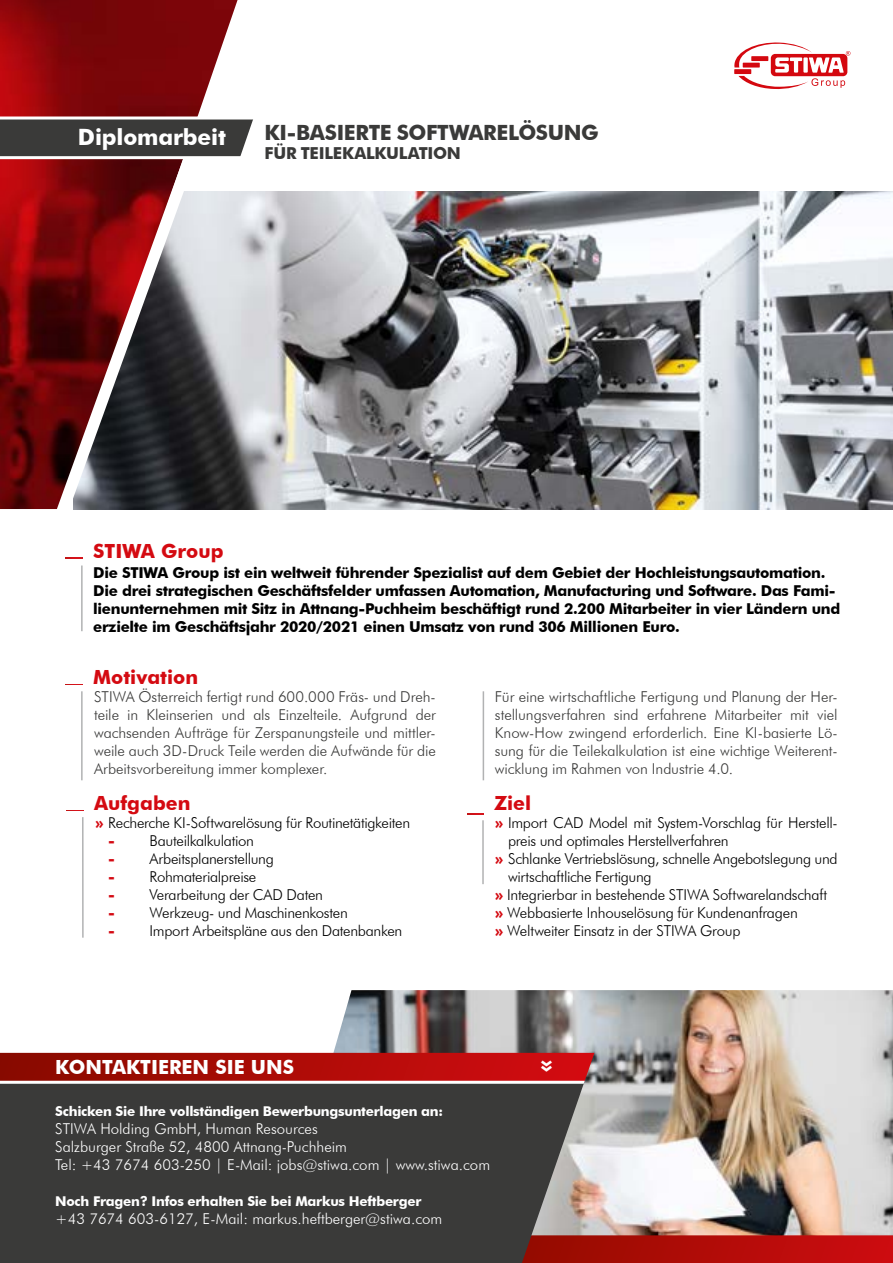
<style>
.page{position:relative;width:893px;height:1263px;background:#fff}
.page>*{position:absolute;margin:0;border:0;box-sizing:border-box;transform-origin:0 0}
.t1{font:700 22.5px "Futura BT";letter-spacing:-.01em;color:#fff}
.t2{font:700 21px "Futura BT";letter-spacing:-.02em;color:#3a3a39}
.t3{font:700 19.5px "Futura BT";color:#d40a11}
.t4{font:700 19.5px "Futura BT";color:#fff}
.t5{font:700 16.5px "Futura BT";letter-spacing:-.015em;color:#3a3a39}
.t6{font:300 15px "Futura BT";letter-spacing:-.02em;color:#000}
.t7{font:300 15px/18px "Futura BT";letter-spacing:-.005em;color:#3a3a39;text-align:justify}
.t8{font:700 15px/18px "Futura BT";letter-spacing:-.02em;color:#000}
.t9{font:300 15px/18px "Futura BT";color:#fff}
.t10{font:700 13.5px "Futura BT";letter-spacing:-.02em;color:#fff}
.s1{font-weight:700;color:#d40a11}
.s2{font-weight:700;color:#d40912}
</style>
<div class="page">
<svg style="left:734px;top:43px;width:116px;height:46px"></svg>
<img style="left:238px;top:192px;width:655px;height:317px">
<img style="left:333px;top:990px;width:560px;height:245px">
<img style="left:0;top:0;width:238px;height:509px">
<svg style="left:584px;top:1235px;width:309px;height:28px;background:#b50e0a"></svg>
<div style="left:0;top:1084px;width:584px;height:179px;background:#3a3a39"></div>
<svg style="left:0;top:1053px;width:594px;height:31px;background:#b42420"></svg>
<svg style="left:55px;top:161px;width:139px;height:349px;background:#643438"></svg>
<svg style="left:0;top:115px;width:253px;height:46px;background:#5e5857"></svg>
<hr style="left:81px;top:691px;width:2px;height:89px;background:#b1b2b3">
<hr style="left:483px;top:691px;width:1px;height:89px;background:#b1b2b3">
<hr style="left:82px;top:817px;width:2px;height:121px;background:#b1b2b3">
<hr style="left:482px;top:820px;width:2px;height:64px;background:#b1b2b3">
<svg style="left:467px;top:814px;width:17px;height:1px"></svg>
<hr style="left:81px;top:565px;width:2px;height:66px;background:#b1b2b3">
<svg style="left:65px;top:558px;width:18px;height:1px"></svg>
<h1 class="t1" style="left:78px;top:123px;width:149px">Diplomarbeit</h1>
<h2 class="t2" style="left:265px;top:120px;width:336px">KI-BASIERTE SOFTWARELÖSUNG</h2>
<p class="t5" style="left:265px;top:143px;width:198px">FÜR TEILEKALKULATION</p>
<h3 class="t3" style="left:93px;top:539px;width:132px">STIWA Group</h3>
<p class="t8" style="left:93px;top:564px;width:748px">Die STIWA Group ist ein weltweit führender Spezialist auf dem Gebiet der Hochleistungsautomation.<br>Die drei strategischen Geschäftsfelder umfassen Automation, Manufacturing und Software. Das Fami&shy;lienunternehmen mit Sitz in Attnang-Puchheim beschäftigt rund 2.200 Mitarbeiter in vier Ländern und erzielte im Geschäftsjahr 2020/2021 einen Umsatz von rund 306 Millionen Euro.</p>
<h3 class="t3" style="left:93px;top:665px;width:106px">Motivation</h3>
<p class="t7" style="left:94px;top:688px;width:343px">STIWA Österreich fertigt rund 600.000 Fräs- und Dreh&shy;teile in Kleinserien und als Einzelteile. Aufgrund der wachsenden Aufträge für Zerspanungsteile und mittler&shy;weile auch 3D-Druck Teile werden die Aufwände für die Arbeitsvorbereitung immer komplexer.</p>
<h3 class="t3" style="left:94px;top:791px;width:98px">Aufgaben</h3>
<p class="t6" style="left:96px;top:814px;width:316px"><span class="s1">»</span> Recherche KI-Softwarelösung für Routinetätigkeiten</p>
<p class="t6" style="left:108px;top:832px;width:147px"><span class="s2">-</span> Bauteilkalkulation</p>
<p class="t6" style="left:108px;top:850px;width:167px"><span class="s2">-</span> Arbeitsplanerstellung</p>
<p class="t6" style="left:108px;top:868px;width:150px"><span class="s2">-</span> Rohmaterialpreise</p>
<p class="t6" style="left:108px;top:886px;width:216px"><span class="s2">-</span> Verarbeitung der CAD Daten</p>
<p class="t6" style="left:108px;top:904px;width:241px"><span class="s2">-</span> Werkzeug- und Maschinenkosten</p>
<p class="t6" style="left:108px;top:922px;width:296px"><span class="s2">-</span> Import Arbeitspläne aus den Datenbanken</p>
<p class="t7" style="left:495px;top:688px;width:344px">Für eine wirtschaftliche Fertigung und Planung der Her&shy;stellungsverfahren sind erfahrene Mitarbeiter mit viel Know-How zwingend erforderlich. Eine KI-basierte Lö&shy;sung für die Teilekalkulation ist eine wichtige Weiterent&shy;wicklung im Rahmen von Industrie 4.0.</p>
<h3 class="t3" style="left:494px;top:791px;width:39px">Ziel</h3>
<p class="t6" style="left:495px;top:814px;width:344px"><span class="s1">»</span> Import CAD Model mit System-Vorschlag für Herstell-</p>
<p class="t6" style="left:508px;top:832px;width:222px">preis und optimales Herstellverfahren</p>
<p class="t6" style="left:495px;top:850px;width:344px"><span class="s1">»</span> Schlanke Vertriebslösung, schnelle Angebotslegung und</p>
<p class="t6" style="left:508px;top:868px;width:145px">wirtschaftliche Fertigung</p>
<p class="t6" style="left:495px;top:886px;width:334px"><span class="s1">»</span> Integrierbar in bestehende STIWA Softwarelandschaft</p>
<p class="t6" style="left:495px;top:904px;width:304px"><span class="s1">»</span> Webbasierte Inhouselösung für Kundenanfragen</p>
<p class="t6" style="left:495px;top:922px;width:247px"><span class="s1">»</span> Weltweiter Einsatz in der STIWA Group</p>
<h3 class="t4" style="left:55px;top:1055px;width:240px">KONTAKTIEREN SIE UNS</h3>
<h1 class="t1" style="left:563px;top:1060px;width:14px;rotate:90deg">»</h1>
<p class="t10" style="left:55px;top:1103px;width:389px">Schicken Sie Ihre vollständigen Bewerbungsunterlagen an:</p>
<p class="t9" style="left:55px;top:1120px;width:436px">STIWA Holding GmbH, Human Resources<br>Salzburger Straße 52, 4800 Attnang-Puchheim<br>Tel: +43 7674 603-250 | E-Mail: jobs@stiwa.com | www.stiwa.com</p>
<p class="t10" style="left:55px;top:1193px;width:368px">Noch Fragen? Infos erhalten Sie bei Markus Heftberger</p>
<p class="t9" style="left:55px;top:1210px;width:389px">+43 7674 603-6127, E-Mail: markus.heftberger@stiwa.com</p>
</div>
